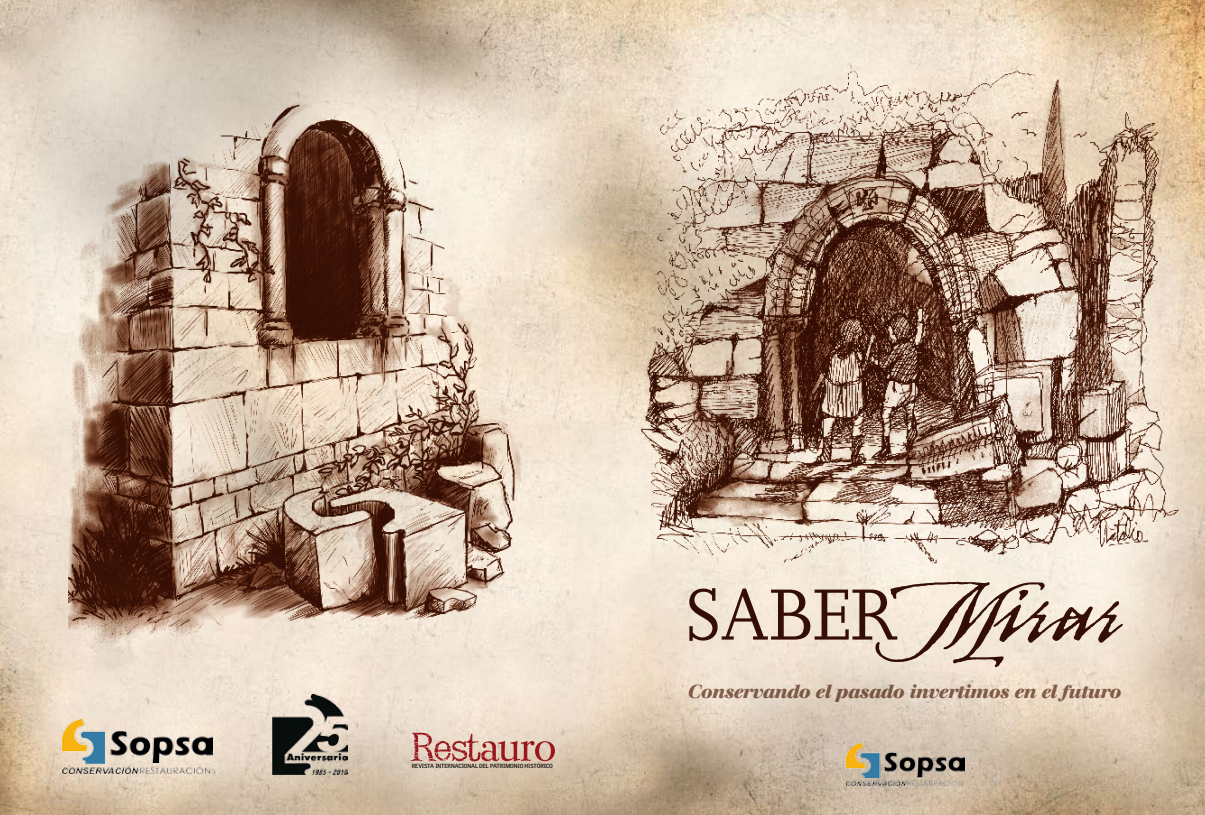
<style>
.page{position:relative;width:1205px;height:815px;background:#fff}
.page>*{position:absolute;margin:0;border:0;box-sizing:border-box;transform-origin:0 0}
.t1{font:83.5px "Joanna MT Std";color:#371006}
.t2{font:18.75px "Walbaum Book Bold Italic Os F";letter-spacing:-.015em;color:#8a6a5b}
.t3{font:700 5.88px "Griffith Gothic";letter-spacing:-.02em;color:#000}
.s1{font-family:"Arcana GMM Std Manuscript";font-size:124.25px}
</style>
<div class="page">
<img style="left:0;top:0;width:1205px;height:815px">
<svg style="left:8px;top:12px;width:562px;height:699px;background:#dccdbb"></svg>
<img style="left:8px;top:22px;width:562px;height:674px">
<img style="left:618px;top:51px;width:564px;height:522px">
<svg style="left:411px;top:733px;width:144px;height:29px;background:#d1a296"></svg>
<img style="left:61px;top:719px;width:152px;height:54px">
<img style="left:272px;top:694px;width:75px;height:80px">
<img style="left:845px;top:743px;width:120px;height:43px">
<p class="t3" style="left:412px;top:763px;width:143px">REVISTA INTERNACIONAL DEL PATRIMONIO HISTÓRICO</p>
<h1 class="t1" style="left:686px;top:570px;width:436px">SABER <span class="s1">Mirar</span></h1>
<h2 class="t2" style="left:686px;top:680px;width:435px">Conservando el pasado invertimos en el futuro</h2>
</div>
